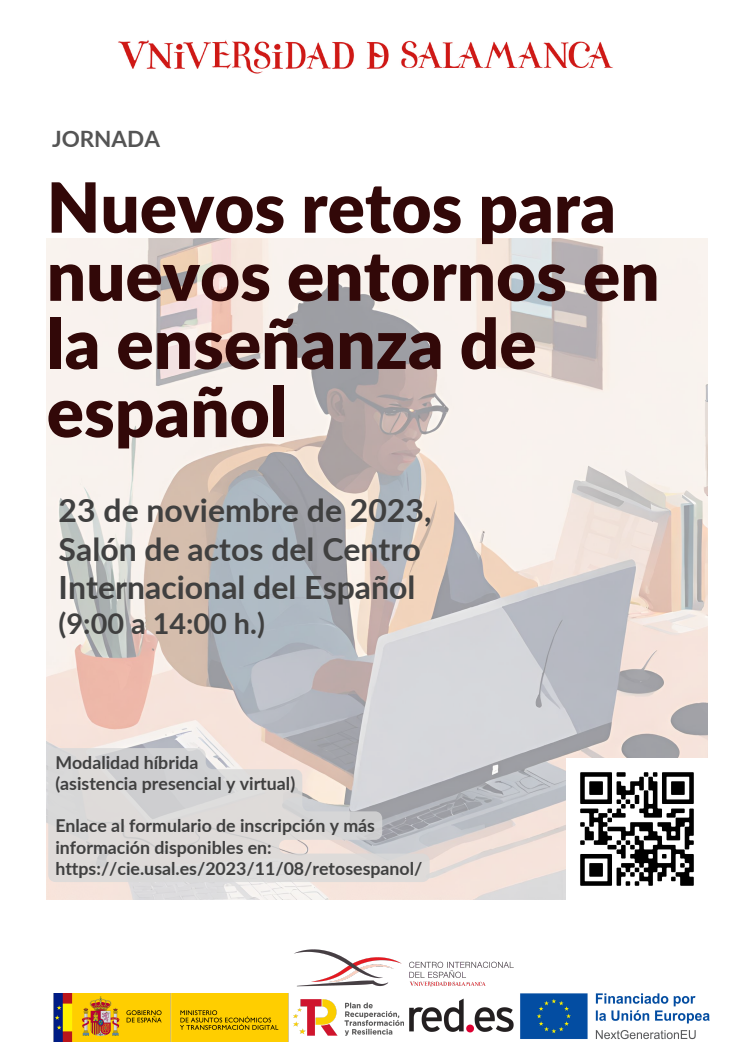
<style>
.page{position:relative;width:744px;height:1053px;background:#fff}
.page>*{position:absolute;margin:0;border:0;box-sizing:border-box;transform-origin:0 0}
.t1{font:900 69.12px/68.1px "Lato";color:#320808}
.t2{font:700 32px/38.4px "Lato";color:#404040}
.t3{font:700 28.8px "Lato";color:#404040}
.t4{font:700 22.48px "Lato";color:#545454}
.t5{font:700 17.76px/21.1px "Lato";color:#404040}
</style>
<div class="page">
<img style="left:118px;top:40px;width:495px;height:34px">
<img style="left:53px;top:993px;width:230px;height:48px">
<img style="left:523px;top:993px;width:187px;height:47px">
<img style="left:283px;top:899px;width:240px;height:143px">
<img style="left:47px;top:239px;width:660px;height:660px">
<img style="left:566px;top:758px;width:141px;height:141px">
<svg style="left:48px;top:748px;width:382px;height:134px;background:#d8d5d4"></svg>
<p class="t4" style="left:52px;top:125px;width:109px">JORNADA</p>
<p class="t1" style="left:47px;top:172px;width:614px">Nuevos retos para nuevos entornos en la enseñanza de español</p>
<p class="t2" style="left:59px;top:490px;width:374px">23 de noviembre de 2023,</p>
<p class="t2" style="left:59px;top:529px;width:364px">Salón de actos del Centro<br>Internacional del Español</p>
<p class="t3" style="left:59px;top:605px;width:208px">(9:00 a 14:00 h.)</p>
<p class="t5" style="left:55px;top:751px;width:145px">Modalidad híbrida</p>
<p class="t5" style="left:55px;top:772px;width:241px">(asistencia presencial y virtual)</p>
<p class="t5" style="left:55px;top:815px;width:321px">Enlace al formulario de inscripción y más información disponibles en:</p>
<p class="t5" style="left:55px;top:857px;width:369px">https://cie.usal.es/2023/11/08/retosespanol/</p>
</div>
